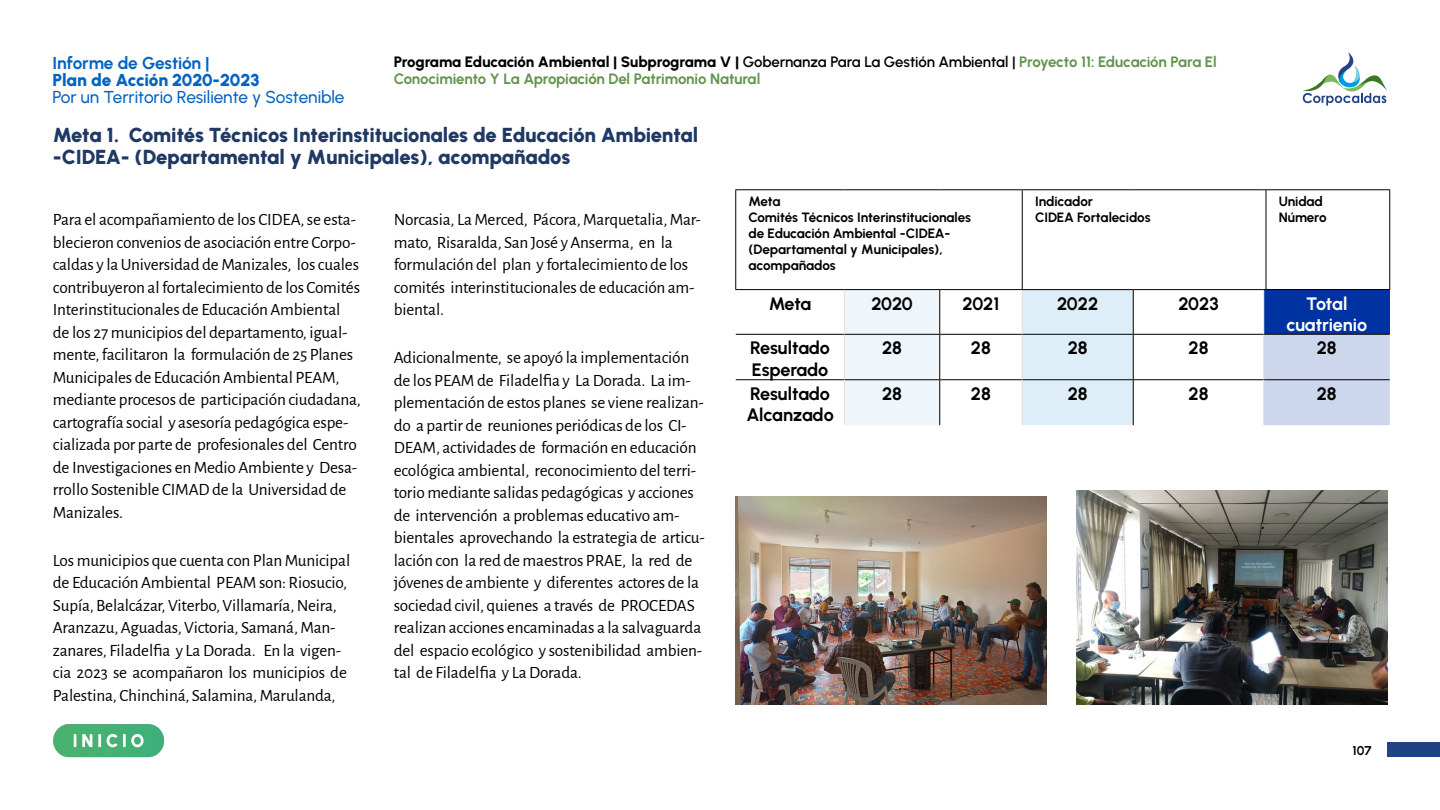
<style>
.page{position:relative;width:1440px;height:810px;background:#fff}
.page>*{position:absolute;margin:0;border:0;box-sizing:border-box;transform-origin:0 0}
.t1{font:900 20.25px/21.8px "Urbanist";letter-spacing:-.01em;color:#1f3864}
.Texto_Tabla_inferior{font:700 18px/21.6px "Urbanist";letter-spacing:-.005em;color:#000}
.Total_Cuatrenio{font:700 18px/21.6px "Urbanist";letter-spacing:-.01em;color:#fff;text-align:center}
.t2{font:17.25px/22.5px "Alegreya Sans";letter-spacing:-.01em;color:#000}
.t3{font:500 17.25px "Urbanist";letter-spacing:-.005em;color:#0563c1}
.t4{font:900 17.25px "Urbanist";letter-spacing:-.015em;color:#0563c1}
.t5{font:700 17.25px "Urbanist";letter-spacing:-.01em;color:#0563c1}
.t6{font:700 15px/17.2px "Urbanist";letter-spacing:-.01em;color:#64934e}
.Cabecera{font:700 13.5px/16.2px "Urbanist";letter-spacing:-.01em;color:#000}
.t7{font:700 12.75px "Urbanist";color:#000}
.s1{font-weight:800;color:#000}
.s2{font-weight:600;color:#000}
</style>
<div class="page">
<svg style="left:1303px;top:52px;width:85px;height:54px"></svg>
<div style="left:1388px;top:743px;width:52px;height:14px;background:#214285"></div>
<img style="left:53px;top:724px;width:111px;height:33px">
<svg style="left:736px;top:190px;width:653px;height:99px"></svg>
<div style="left:845px;top:290px;width:95px;height:135px;background:#eef6fb"></div>
<div style="left:1023px;top:290px;width:110px;height:135px;background:#deeef8"></div>
<div style="left:1264px;top:290px;width:126px;height:44px;background:#0033a1"></div>
<hr style="left:1022px;top:190px;width:1px;height:99px;background:#000">
<hr style="left:1266px;top:190px;width:1px;height:99px;background:#000">
<hr style="left:736px;top:334px;width:108px;height:1px;background:#000">
<hr style="left:844px;top:334px;width:96px;height:1px;background:#000">
<hr style="left:940px;top:334px;width:82px;height:1px;background:#000">
<hr style="left:1022px;top:334px;width:111px;height:1px;background:#000">
<hr style="left:1133px;top:334px;width:131px;height:1px;background:#000">
<hr style="left:736px;top:379px;width:108px;height:1px;background:#000">
<hr style="left:844px;top:379px;width:96px;height:1px;background:#000">
<hr style="left:940px;top:379px;width:82px;height:1px;background:#000">
<hr style="left:1022px;top:379px;width:111px;height:1px;background:#000">
<hr style="left:1133px;top:379px;width:131px;height:1px;background:#000">
<div style="left:1264px;top:334px;width:126px;height:91px;background:#ccd6ec"></div>
<hr style="left:1266px;top:379px;width:124px;height:1px;background:#000">
<hr style="left:844px;top:290px;width:1px;height:44px;background:#dfdfdf">
<hr style="left:1022px;top:290px;width:1px;height:44px;background:#dfdfdf">
<hr style="left:1263px;top:290px;width:1px;height:44px;background:#dfdfdf">
<hr style="left:844px;top:335px;width:1px;height:44px;background:#dfdfdf">
<hr style="left:1022px;top:335px;width:1px;height:44px;background:#dfdfdf">
<hr style="left:1263px;top:335px;width:1px;height:44px;background:#dfdfdf">
<hr style="left:844px;top:380px;width:1px;height:45px;background:#dfdfdf">
<hr style="left:1022px;top:380px;width:1px;height:45px;background:#dfdfdf">
<hr style="left:1263px;top:380px;width:1px;height:45px;background:#dfdfdf">
<hr style="left:940px;top:290px;width:1px;height:44px;background:#000">
<hr style="left:1133px;top:290px;width:1px;height:44px;background:#000">
<hr style="left:940px;top:335px;width:1px;height:44px;background:#000">
<hr style="left:1133px;top:335px;width:1px;height:44px;background:#000">
<hr style="left:940px;top:380px;width:1px;height:45px;background:#000">
<hr style="left:1133px;top:380px;width:1px;height:45px;background:#000">
<hr style="left:735px;top:189px;width:109px;height:1px;background:#000">
<hr style="left:735px;top:190px;width:1px;height:99px;background:#000">
<hr style="left:844px;top:189px;width:96px;height:1px;background:#000">
<hr style="left:940px;top:189px;width:82px;height:1px;background:#000">
<hr style="left:1022px;top:189px;width:111px;height:1px;background:#000">
<hr style="left:1133px;top:189px;width:131px;height:1px;background:#000">
<hr style="left:1266px;top:189px;width:124px;height:1px;background:#000">
<hr style="left:1389px;top:190px;width:1px;height:99px;background:#000">
<hr style="left:735px;top:289px;width:109px;height:1px;background:#000">
<hr style="left:844px;top:289px;width:96px;height:1px;background:#000">
<hr style="left:940px;top:289px;width:82px;height:1px;background:#000">
<hr style="left:1022px;top:289px;width:111px;height:1px;background:#000">
<hr style="left:1133px;top:289px;width:131px;height:1px;background:#000">
<hr style="left:1266px;top:289px;width:124px;height:1px;background:#000">
<img style="left:735px;top:497px;width:312px;height:208px">
<img style="left:1077px;top:490px;width:311px;height:215px">
<p class="t5" style="left:52px;top:51px;width:159px">Informe de Gestión |</p>
<p class="t4" style="left:52px;top:68px;width:209px">Plan de Acción 2020-2023</p>
<p class="t3" style="left:52px;top:86px;width:294px">Por un Territorio Resiliente y Sostenible</p>
<p class="t6" style="left:394px;top:52px;width:825px"><span class="s1">Programa Educación Ambiental | Subprograma V |</span> <span class="s2">Gobernanza Para La Gestión Ambiental |</span> Proyecto 11: Educación Para El<br>Conocimiento Y La Apropiación Del Patrimonio Natural</p>
<p class="t1" style="left:53px;top:123px;width:647px">Meta 1. Comités Técnicos Interinstitucionales de Educación Ambiental -CIDEA- (Departamental y Municipales), acompañados</p>
<p class="t2" style="left:53px;top:208px;width:310px">Para el acompañamiento de los CIDEA, se esta&shy;blecieron convenios de asociación entre Corpo&shy;caldas y la Universidad de Manizales, los cuales contribuyeron al fortalecimiento de los Comités Interinstitucionales de Educación Ambiental de los 27 municipios del departamento, igual&shy;mente, facilitaron la formulación de 25 Planes Municipales de Educación Ambiental PEAM, mediante procesos de participación ciudadana, cartografía social y asesoría pedagógica espe&shy;cializada por parte de profesionales del Centro de Investigaciones en Medio Ambiente y Desa&shy;rrollo Sostenible CIMAD de la Universidad de Manizales.</p>
<p class="t2" style="left:53px;top:548px;width:299px">Los municipios que cuenta con Plan Municipal de Educación Ambiental PEAM son: Riosucio, Supía, Belalcázar, Viterbo, Villamaría, Neira, Aranzazu, Aguadas, Victoria, Samaná, Man&shy;zanares, Filadelfia y La Dorada. En la vigen&shy;cia 2023 se acompañaron los municipios de Palestina, Chinchiná, Salamina, Marulanda,</p>
<p class="t2" style="left:394px;top:208px;width:309px">Norcasia, La Merced, Pácora, Marquetalia, Mar&shy;mato, Risaralda, San José y Anserma, en la formulación del plan y fortalecimiento de los comités interinstitucionales de educación am&shy;biental.</p>
<p class="t2" style="left:394px;top:346px;width:313px">Adicionalmente, se apoyó la implementación de los PEAM de Filadelfia y La Dorada. La im&shy;plementación de estos planes se viene realizan&shy;do a partir de reuniones periódicas de los CI-DEAM, actividades de formación en educación ecológica ambiental, reconocimiento del terri&shy;torio mediante salidas pedagógicas y acciones de intervención a problemas educativo am&shy;bientales aprovechando la estrategia de articu&shy;lación con la red de maestros PRAE, la red de jóvenes de ambiente y diferentes actores de la sociedad civil, quienes a través de PROCEDAS realizan acciones encaminadas a la salvaguarda del espacio ecológico y sostenibilidad ambien&shy;tal de Filadelfia y La Dorada.</p>
<p class="Cabecera" style="left:748px;top:192px;width:34px">Meta</p>
<p class="Cabecera" style="left:748px;top:208px;width:224px">Comités Técnicos Interinstitucionales de Educación Ambiental -CIDEA-(Departamental y Municipales), acompañados</p>
<p class="Cabecera" style="left:1035px;top:192px;width:60px">Indicador</p>
<p class="Cabecera" style="left:1035px;top:208px;width:117px">CIDEA Fortalecidos</p>
<p class="Cabecera" style="left:1279px;top:192px;width:46px">Unidad</p>
<p class="Cabecera" style="left:1279px;top:208px;width:49px">Número</p>
<p class="Texto_Tabla_inferior" style="left:769px;top:292px;width:44px">Meta</p>
<p class="Texto_Tabla_inferior" style="left:871px;top:292px;width:43px">2020</p>
<p class="Texto_Tabla_inferior" style="left:963px;top:292px;width:38px">2021</p>
<p class="Texto_Tabla_inferior" style="left:1057px;top:292px;width:43px">2022</p>
<p class="Texto_Tabla_inferior" style="left:1178px;top:292px;width:42px">2023</p>
<p class="Total_Cuatrenio" style="left:1286px;top:292px;width:82px">Total cuatrienio</p>
<p class="Texto_Tabla_inferior" style="left:750px;top:336px;width:81px">Resultado<br>Esperado</p>
<p class="Texto_Tabla_inferior" style="left:882px;top:336px;width:22px">28</p>
<p class="Texto_Tabla_inferior" style="left:971px;top:336px;width:22px">28</p>
<p class="Texto_Tabla_inferior" style="left:1068px;top:336px;width:22px">28</p>
<p class="Texto_Tabla_inferior" style="left:1188px;top:336px;width:22px">28</p>
<p class="Texto_Tabla_inferior" style="left:1317px;top:336px;width:22px">28</p>
<p class="Texto_Tabla_inferior" style="left:746px;top:382px;width:89px">Resultado<br>Alcanzado</p>
<p class="Texto_Tabla_inferior" style="left:882px;top:382px;width:22px">28</p>
<p class="Texto_Tabla_inferior" style="left:971px;top:382px;width:22px">28</p>
<p class="Texto_Tabla_inferior" style="left:1068px;top:382px;width:22px">28</p>
<p class="Texto_Tabla_inferior" style="left:1188px;top:382px;width:22px">28</p>
<p class="Texto_Tabla_inferior" style="left:1317px;top:382px;width:22px">28</p>
<p class="t7" style="left:1353px;top:741px;width:20px">107</p>
</div>
